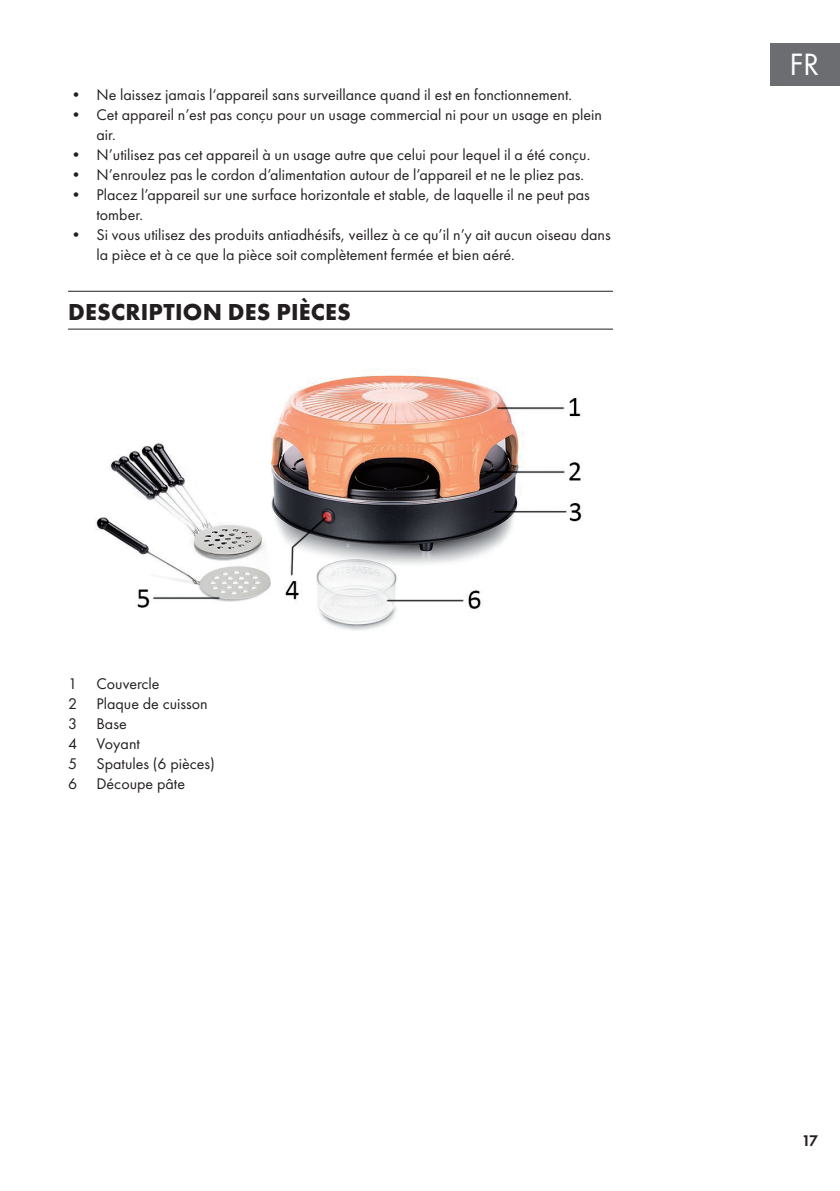
<style>
.page{position:relative;width:840px;height:1191px;background:#fff}
.page>*{position:absolute;margin:0;border:0;box-sizing:border-box;transform-origin:0 0}
.t1{font:32px "Futura PTW08";color:#fff}
.t2{font:700 24px "Futura PTW08";letter-spacing:.01em;color:#231f20}
.t3{font:16px/20px "Futura PTW08";color:#231f20}
.t4{font:600 16px "Futura PTW08";color:#231f20}
</style>
<div class="page">
<div style="left:770px;top:43px;width:69px;height:42px;background:#6c6d70"></div>
<hr style="left:68px;top:291px;width:544px;height:1px;background:#231f20">
<hr style="left:68px;top:328px;width:544px;height:1px;background:#231f20">
<img style="left:96px;top:375px;width:486px;height:256px">
<p class="t3" style="left:68px;top:84px;width:505px">• Ne laissez jamais l‘appareil sans surveillance quand il est en fonctionnement.</p>
<p class="t3" style="left:96px;top:104px;width:506px;text-indent:-28px">• Cet appareil n’est pas conçu pour un usage commercial ni pour un usage en plein air.</p>
<p class="t3" style="left:68px;top:144px;width:523px">• N’utilisez pas cet appareil à un usage autre que celui pour lequel il a été conçu.</p>
<p class="t3" style="left:68px;top:164px;width:517px">• N’enroulez pas le cordon d’alimentation autour de l’appareil et ne le pliez pas.</p>
<p class="t3" style="left:96px;top:184px;width:494px;text-indent:-28px">• Placez l’appareil sur une surface horizontale et stable, de laquelle il ne peut pas tomber.</p>
<p class="t3" style="left:96px;top:224px;width:515px;text-indent:-28px">• Si vous utilisez des produits antiadhésifs, veillez à ce qu’il n’y ait aucun oiseau dans la pièce et à ce que la pièce soit complètement fermée et bien aéré.</p>
<h2 class="t2" style="left:68px;top:296px;width:284px">DESCRIPTION DES PIÈCES</h2>
<p class="t3" style="left:68px;top:673px;width:148px">1 Couvercle<br>2 Plaque de cuisson<br>3 Base<br>4 Voyant<br>5 Spatules (6 pièces)<br>6 Découpe pâte</p>
<h1 class="t1" style="left:788px;top:46px;width:31px">FR</h1>
<p class="t4" style="left:801px;top:1130px;width:18px">17</p>
</div>
